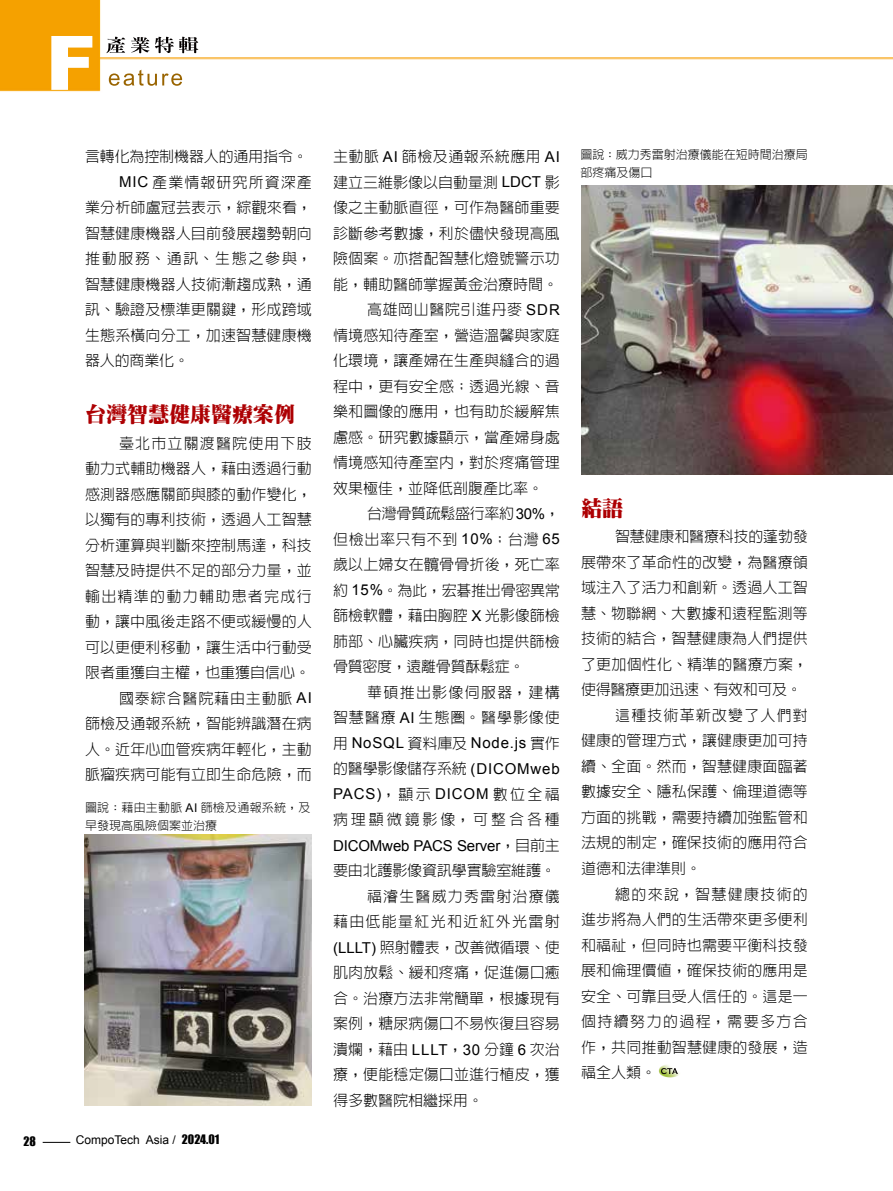
<style>
.page{position:relative;width:893px;height:1191px;background:#fff}
.page>*{position:absolute;margin:0;border:0;box-sizing:border-box;transform-origin:0 0}
.t1{font:900 21px "Inn Ming";color:#ad0003}
.t2{font:300 15px/25.5px "Lin Gothic";letter-spacing:.01em;color:#000;text-align:right}
.t3{font:300 15px "Lin Gothic";letter-spacing:-.01em;color:#000}
.t4{font:300 15px "Lin Gothic";letter-spacing:-.02em;color:#000}
.t5{font:300 15px "Lin Gothic";letter-spacing:.085em;color:#000}
.t6{font:300 15px "Lin Gothic";letter-spacing:.075em;color:#000}
.t7{font:15px "Arial";letter-spacing:-.01em;color:#000}
.t8{font:15px "Arial";letter-spacing:.055em;color:#000}
.t9{font:15px "Arial";letter-spacing:.06em;color:#000}
.t10{font:300 15px "Lin Gothic";letter-spacing:.03em;color:#000}
.t11{font:300 15px "Lin Gothic";letter-spacing:.045em;color:#000}
.t12{font:300 15px "Lin Gothic";letter-spacing:-.015em;color:#000}
.t13{font:300 15px "Lin Gothic";letter-spacing:.06em;color:#000}
.t14{font:300 15px "Lin Gothic";letter-spacing:.115em;color:#000}
.t15{font:300 15px "Lin Gothic";letter-spacing:.095em;color:#000}
.t16{font:300 15px "Lin Gothic";letter-spacing:.07em;color:#000}
.t17{font:300 15px "Lin Gothic";letter-spacing:.04em;color:#000}
.t18{font:300 15px "Lin Gothic";letter-spacing:.195em;color:#000}
.t19{font:300 12px/18px "Lin Gothic";letter-spacing:.02em;color:#000}
.t20{font:300 12px/18px "Lin Gothic";color:#000}
.t21{font:12px "Arial";color:#000}
.t22{font:12px "Impact";color:#000}
.s1{font-family:"Arial";font-weight:400}
.s2{font-family:"Impact"}
.s3{font-family:"Lin Gothic";font-weight:300}
</style>
<div class="page">
<img style="left:0;top:0;width:893px;height:92px">
<img style="left:109px;top:70px;width:73px;height:16px">
<img style="left:108px;top:37px;width:80px;height:16px">
<img style="left:51px;top:36px;width:41px;height:54px">
<svg style="left:43px;top:1142px;width:27px;height:1px"></svg>
<img style="left:85px;top:834px;width:226px;height:272px">
<img style="left:582px;top:185px;width:311px;height:289px">
<img style="left:658px;top:1065px;width:21px;height:13px">
<img style="left:661px;top:1067px;width:17px;height:7px">
<p class="t3" style="left:85px;top:149px;width:224px">言轉化為控制機器人的通用指令。</p>
<p class="t16" style="left:119px;top:174px;width:194px"><span class="s1">MIC</span> 產業情報研究所資深產</p>
<p class="t2" style="left:85px;top:195px;width:228px">業分析師盧冠芸表示，綜觀來看，</p>
<p class="t2" style="left:85px;top:220px;width:228px">智慧健康機器人目前發展趨勢朝向</p>
<p class="t14" style="left:85px;top:251px;width:228px">推動服務、通訊、生態之參與，</p>
<p class="t2" style="left:85px;top:271px;width:228px">智慧健康機器人技術漸趨成熟，通</p>
<p class="t2" style="left:85px;top:297px;width:228px">訊、驗證及標準更關鍵，形成跨域</p>
<p class="t2" style="left:85px;top:322px;width:228px">生態系橫向分工，加速智慧健康機</p>
<p class="t2" style="left:85px;top:348px;width:106px">器人的商業化。</p>
<h1 class="t1" style="left:85px;top:403px;width:211px">台灣智慧健康醫療案例</h1>
<p class="t2" style="left:85px;top:430px;width:228px">臺北市立關渡醫院使用下肢<br>動力式輔助機器人，藉由透過行動感測器感應關節與膝的動作變化，以獨有的專利技術，透過人工智慧分析運算與判斷來控制馬達，科技智慧及時提供不足的部分力量，並輸出精準的動力輔助患者完成行動，讓中風後走路不便或緩慢的人可以更便利移動，讓生活中行動受限者重獲自主權，也重獲自信心。國泰綜合醫院藉由主動脈 <span class="s1">AI<br></span>篩檢及通報系統，智能辨識潛在病人。近年心血管疾病年輕化，主動脈瘤疾病可能有立即生命危險，而</p>
<p class="t19" style="left:85px;top:799px;width:227px">圖說 : 藉由主動脈 <span class="s1">AI</span> 篩檢及通報系統，及早發現高風險個案並治療</p>
<p class="t22" style="left:24px;top:1132px;width:14px">28</p>
<p class="t21" style="left:76px;top:1131px;width:145px">CompoTech Asia / <span class="s2">2024.01</span></p>
<p class="t10" style="left:333px;top:149px;width:228px">主動脈 <span class="s1">AI</span> 篩檢及通報系統應用 <span class="s1">AI</span></p>
<p class="t2" style="left:333px;top:169px;width:228px">建立三維影像以自動量測 <span class="s1">LDCT</span> 影</p>
<p class="t2" style="left:333px;top:195px;width:228px">像之主動脈直徑，可作為醫師重要</p>
<p class="t2" style="left:333px;top:220px;width:228px">診斷參考數據，利於儘快發現高風</p>
<p class="t2" style="left:333px;top:246px;width:228px">險個案。亦搭配智慧化燈號警示功</p>
<p class="t2" style="left:333px;top:271px;width:226px">能，輔助醫師掌握黃金治療時間。</p>
<p class="t17" style="left:367px;top:302px;width:194px">高雄岡山醫院引進丹麥 <span class="s1">SDR</span></p>
<p class="t2" style="left:333px;top:322px;width:228px">情境感知待產室，營造溫馨與家庭</p>
<p class="t2" style="left:333px;top:348px;width:228px">化環境，讓產婦在生產與縫合的過</p>
<p class="t2" style="left:333px;top:373px;width:228px">程中，更有安全感；透過光線、音</p>
<p class="t2" style="left:333px;top:399px;width:228px">樂和圖像的應用，也有助於緩解焦</p>
<p class="t2" style="left:333px;top:424px;width:228px">慮感。研究數據顯示，當產婦身處</p>
<p class="t2" style="left:333px;top:450px;width:228px">情境感知待產室內，對於疼痛管理</p>
<p class="t2" style="left:333px;top:475px;width:211px">效果極佳，並降低剖腹產比率。</p>
<p class="t4" style="left:367px;top:506px;width:194px">台灣骨質疏鬆盛行率約<span class="s1">30%</span>，</p>
<p class="t11" style="left:333px;top:531px;width:228px">但檢出率只有不到 <span class="s1">10%</span>；台灣 <span class="s1">65</span></p>
<p class="t2" style="left:333px;top:552px;width:228px">歲以上婦女在髖骨骨折後，死亡率</p>
<p class="t12" style="left:333px;top:582px;width:228px">約 <span class="s1">15%</span>。為此，宏碁推出骨密異常</p>
<p class="t2" style="left:333px;top:603px;width:228px">篩檢軟體，藉由胸腔 <span class="s1">X</span> 光影像篩檢</p>
<p class="t2" style="left:333px;top:628px;width:228px">肺部、心臟疾病，同時也提供篩檢</p>
<p class="t4" style="left:333px;top:659px;width:193px">骨質密度，遠離骨質酥鬆症。</p>
<p class="t5" style="left:367px;top:684px;width:194px">華碩推出影像伺服器，建構</p>
<p class="t13" style="left:333px;top:710px;width:228px">智慧醫療 <span class="s1">AI</span> 生態圈。醫學影像使</p>
<p class="t8" style="left:333px;top:733px;width:228px"><span class="s3">用</span> NoSQL <span class="s3">資料庫及</span> Node.js <span class="s3">實作</span></p>
<p class="t3" style="left:333px;top:761px;width:228px">的醫學影像儲存系統 <span class="s1">(DICOMweb</span></p>
<p class="t9" style="left:333px;top:784px;width:228px">PACS)<span class="s3">，顯示</span> DICOM <span class="s3">數位全福</span></p>
<p class="t18" style="left:333px;top:812px;width:228px">病理顯微鏡影像，可整合各種</p>
<p class="t7" style="left:333px;top:835px;width:228px">DICOMweb PACS Server<span class="s3">，目前主</span></p>
<p class="t3" style="left:333px;top:863px;width:224px">要由北護影像資訊學實驗室維護。</p>
<p class="t6" style="left:367px;top:888px;width:194px">福濬生醫威力秀雷射治療儀</p>
<p class="t5" style="left:333px;top:914px;width:228px">藉由低能量紅光和近紅外光雷射</p>
<p class="t2" style="left:333px;top:934px;width:228px"><span class="s1">(LLLT)</span> 照射體表，改善微循環、使</p>
<p class="t2" style="left:333px;top:960px;width:228px">肌肉放鬆、緩和疼痛，促進傷口癒</p>
<p class="t2" style="left:333px;top:985px;width:228px">合。治療方法非常簡單，根據現有</p>
<p class="t2" style="left:333px;top:1011px;width:228px">案例，糖尿病傷口不易恢復且容易</p>
<p class="t2" style="left:333px;top:1036px;width:228px">潰爛，藉由 <span class="s1">LLLT</span>，<span class="s1">30</span> 分鐘 <span class="s1">6</span> 次治</p>
<p class="t2" style="left:333px;top:1062px;width:228px">療，便能穩定傷口並進行植皮，獲</p>
<p class="t2" style="left:333px;top:1087px;width:151px">得多數醫院相繼採用。</p>
<p class="t20" style="left:580px;top:146px;width:229px">圖說 : 威力秀雷射治療儀能在短時間治療局部疼痛及傷口</p>
<h1 class="t1" style="left:581px;top:497px;width:43px">結語</h1>
<p class="t3" style="left:615px;top:529px;width:194px">智慧健康和醫療科技的蓬勃發</p>
<p class="t2" style="left:581px;top:549px;width:228px">展帶來了革命性的改變，為醫療領</p>
<p class="t2" style="left:581px;top:575px;width:228px">域注入了活力和創新。透過人工智</p>
<p class="t2" style="left:581px;top:600px;width:228px">慧、物聯網、大數據和遠程監測等</p>
<p class="t2" style="left:581px;top:626px;width:228px">技術的結合，智慧健康為人們提供</p>
<p class="t2" style="left:581px;top:651px;width:228px">了更加個性化、精準的醫療方案，</p>
<p class="t4" style="left:581px;top:682px;width:222px">使得醫療更加迅速、有效和可及。</p>
<p class="t6" style="left:615px;top:707px;width:194px">這種技術革新改變了人們對</p>
<p class="t2" style="left:581px;top:728px;width:228px">健康的管理方式，讓健康更加可持</p>
<p class="t2" style="left:581px;top:753px;width:228px">續、全面。然而，智慧健康面臨著</p>
<p class="t2" style="left:581px;top:779px;width:228px">數據安全、隱私保護、倫理道德等</p>
<p class="t2" style="left:581px;top:804px;width:228px">方面的挑戰，需要持續加強監管和</p>
<p class="t2" style="left:581px;top:830px;width:228px">法規的制定，確保技術的應用符合</p>
<p class="t2" style="left:581px;top:855px;width:121px">道德和法律準則。</p>
<p class="t5" style="left:615px;top:886px;width:194px">總的來說，智慧健康技術的</p>
<p class="t2" style="left:581px;top:906px;width:228px">進步將為人們的生活帶來更多便利</p>
<p class="t2" style="left:581px;top:932px;width:228px">和福祉，但同時也需要平衡科技發</p>
<p class="t2" style="left:581px;top:957px;width:228px">展和倫理價值，確保技術的應用是</p>
<p class="t2" style="left:581px;top:983px;width:228px">安全、可靠且受人信任的。這是一</p>
<p class="t15" style="left:581px;top:1013px;width:228px">個持續努力的過程，需要多方合</p>
<p class="t2" style="left:581px;top:1034px;width:228px">作，共同推動智慧健康的發展，造</p>
<p class="t2" style="left:581px;top:1059px;width:76px">福全人類。</p>
</div>
